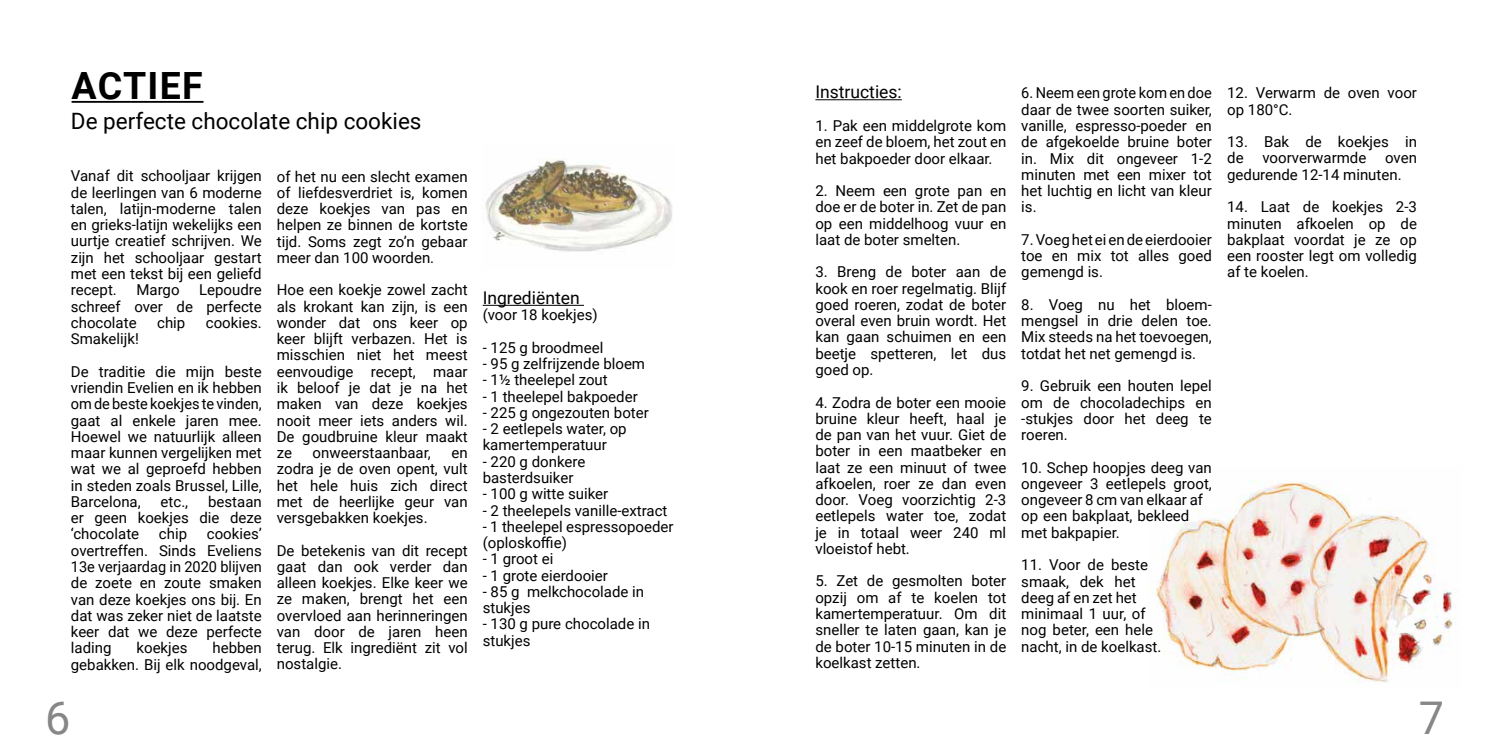
<style>
.page{position:relative;width:1489px;height:745px;background:#fff}
.page>*{position:absolute;margin:0;border:0;box-sizing:border-box;transform-origin:0 0}
.t1{font:45px "Roboto";color:#878787}
.t2{font:700 37.5px "Roboto";letter-spacing:.035em;color:#000}
.t3{font:22.5px "Roboto";color:#000}
.t4{font:17.5px "Roboto";color:#000}
.t5{font:15px/16.2px "Roboto";color:#000;text-align:justify}
</style>
<div class="page">
<img style="left:1148px;top:481px;width:306px;height:202px">
<hr style="left:815px;top:99px;width:86px;height:1px;background:#000">
<hr style="left:482px;top:305px;width:102px;height:1px;background:#000">
<hr style="left:72px;top:101px;width:131px;height:2px;background:#000">
<img style="left:485px;top:159px;width:187px;height:93px">
<h2 class="t2" style="left:72px;top:59px;width:133px">ACTIEF</h2>
<h3 class="t3" style="left:71px;top:105px;width:352px">De perfecte chocolate chip cookies</h3>
<p class="t5" style="left:71px;top:167px;width:192px">Vanaf dit schooljaar krijgen de leerlingen van 6 moderne talen, latijn-moderne talen en grieks-latijn wekelijks een uurtje creatief schrijven. We zijn het schooljaar gestart met een tekst bij een geliefd recept.</p>
<p class="t5" style="left:71px;top:281px;width:192px;text-indent:128px">Lepoudre schreef over de perfecte chocolate</p>
<p class="t5" style="left:136px;top:281px;width:45px">Margo</p>
<p class="t5" style="left:157px;top:313px;width:30px">chip</p>
<p class="t5" style="left:206px;top:313px;width:57px">cookies.</p>
<p class="t5" style="left:71px;top:322px;width:192px;line-height:32.5px">Smakelijk!<br>De traditie die mijn beste</p>
<p class="t5" style="left:71px;top:378px;width:192px">vriendin Evelien en ik hebben om de beste koekjes te vinden, gaat al enkele jaren mee.<br>Hoewel we natuurlijk alleen maar kunnen vergelijken met wat we al geproefd hebben in steden zoals Brussel, Lille, Barcelona,</p>
<p class="t5" style="left:71px;top:492px;width:192px;text-indent:137px">bestaan er geen koekjes die deze ‘chocolate</p>
<p class="t5" style="left:161px;top:492px;width:29px">etc.,</p>
<p class="t5" style="left:71px;top:525px;width:192px;text-indent:136px">cookies’ overtreffen. Sinds Eveliens 13e verjaardag in 2020 blijven de zoete en zoute smaken van deze koekjes ons bij. En dat was zeker niet de laatste keer dat we deze perfecte lading</p>
<p class="t5" style="left:159px;top:525px;width:30px">chip</p>
<p class="t5" style="left:71px;top:639px;width:192px;text-align:right">hebben<br>gebakken. Bij elk noodgeval,</p>
<p class="t5" style="left:136px;top:639px;width:52px">koekjes</p>
<p class="t5" style="left:277px;top:167px;width:192px">of het nu een slecht examen of liefdesverdriet is, komen deze koekjes van pas en helpen ze binnen de kortste tijd. Soms zegt zo’n gebaar meer dan 100 woorden.</p>
<p class="t5" style="left:277px;top:281px;width:192px">Hoe een koekje zowel zacht als krokant kan zijn, is een wonder dat ons keer op keer blijft verbazen. Het is misschien niet het meest eenvoudige recept, maar ik beloof je dat je na het maken van deze koekjes nooit meer iets anders wil.<br>De goudbruine kleur maakt ze</p>
<p class="t5" style="left:312px;top:443px;width:120px">onweerstaanbaar,</p>
<p class="t5" style="left:277px;top:443px;width:192px;text-indent:175px">en zodra je de oven opent, vult het hele huis zich direct met de heerlijke geur van versgebakken koekjes.</p>
<p class="t5" style="left:277px;top:541px;width:192px">De betekenis van dit recept gaat dan ook verder dan alleen koekjes. Elke keer we ze maken, brengt het een overvloed aan herinneringen van door de jaren heen terug. Elk ingrediënt zit vol nostalgie.</p>
<p class="t4" style="left:482px;top:285px;width:98px">Ingrediënten</p>
<p class="t5" style="left:482px;top:306px;width:116px">(voor 18 koekjes)</p>
<p class="t5" style="left:482px;top:338px;width:122px">- 125 g broodmeel</p>
<p class="t5" style="left:482px;top:355px;width:164px">- 95 g zelfrijzende bloem</p>
<p class="t5" style="left:482px;top:371px;width:127px">- 1½ theelepel zout</p>
<p class="t5" style="left:482px;top:387px;width:156px">- 1 theelepel bakpoeder</p>
<p class="t5" style="left:482px;top:403px;width:168px">- 225 g ongezouten boter</p>
<p class="t5" style="left:482px;top:420px;width:145px">- 2 eetlepels water, op kamertemperatuur</p>
<p class="t5" style="left:482px;top:452px;width:104px">- 220 g donkere basterdsuiker</p>
<p class="t5" style="left:482px;top:485px;width:127px">- 100 g witte suiker</p>
<p class="t5" style="left:482px;top:501px;width:186px">- 2 theelepels vanille-extract</p>
<p class="t5" style="left:482px;top:517px;width:192px">- 1 theelepel espressopoeder (oploskoffie)</p>
<p class="t5" style="left:482px;top:550px;width:72px">- 1 groot ei</p>
<p class="t5" style="left:482px;top:566px;width:127px">- 1 grote eierdooier</p>
<p class="t5" style="left:482px;top:582px;width:163px">- 85 g melkchocolade in stukjes</p>
<p class="t5" style="left:482px;top:615px;width:169px">- 130 g pure chocolade in stukjes</p>
<p class="t4" style="left:815px;top:80px;width:88px">Instructies:</p>
<p class="t5" style="left:815px;top:117px;width:192px">1. Pak een middelgrote kom en zeef de bloem, het zout en het bakpoeder door elkaar.</p>
<p class="t5" style="left:815px;top:182px;width:192px">2. Neem een grote pan en doe er de boter in. Zet de pan op een middelhoog vuur en laat de boter smelten.</p>
<p class="t5" style="left:815px;top:263px;width:192px">3. Breng de boter aan de kook en roer regelmatig. Blijf goed roeren, zodat de boter overal even bruin wordt. Het kan gaan schuimen en een beetje spetteren, let dus goed op.</p>
<p class="t5" style="left:815px;top:393px;width:192px">4. Zodra de boter een mooie bruine kleur heeft, haal je de pan van het vuur. Giet de boter in een maatbeker en laat ze een minuut of twee afkoelen, roer ze dan even door. Voeg voorzichtig 2-3 eetlepels water toe, zodat je in totaal weer 240 ml vloeistof hebt.</p>
<p class="t5" style="left:815px;top:572px;width:192px">5. Zet de gesmolten boter opzij om af te koelen tot kamertemperatuur. Om dit sneller te laten gaan, kan je de boter 10-15 minuten in de koelkast zetten.</p>
<p class="t5" style="left:1021px;top:84px;width:192px">6. Neem een grote kom en doe daar de twee soorten suiker, vanille, espresso-poeder en de afgekoelde bruine boter in. Mix dit ongeveer 1-2 minuten met een mixer tot het luchtig en licht van kleur is.</p>
<p class="t5" style="left:1021px;top:231px;width:192px">7. Voeg het ei en de eierdooier toe en mix tot alles goed gemengd is.</p>
<p class="t5" style="left:1021px;top:296px;width:192px">8. Voeg nu het bloem&shy;mengsel in drie delen toe.<br>Mix steeds na het toevoegen, totdat het net gemengd is.</p>
<p class="t5" style="left:1021px;top:377px;width:192px">9. Gebruik een houten lepel om de chocoladechips en -stukjes door het deeg te roeren.</p>
<p class="t5" style="left:1021px;top:458px;width:192px;text-align:left">10. Schep hoopjes deeg van ongeveer 3 eetlepels groot, ongeveer 8 cm van elkaar af op een bakplaat, bekleed met bakpapier.</p>
<p class="t5" style="left:1021px;top:556px;width:141px;text-align:left">11. Voor de beste smaak, dek het deeg af en zet het minimaal 1 uur, of nog beter, een hele nacht, in de koelkast.</p>
<p class="t5" style="left:1227px;top:84px;width:191px">12. Verwarm de oven voor op 180°C.</p>
<p class="t5" style="left:1227px;top:133px;width:191px">13. Bak de koekjes in de</p>
<p class="t5" style="left:1262px;top:149px;width:105px">voorverwarmde</p>
<p class="t5" style="left:1227px;top:149px;width:191px;text-indent:158px">oven gedurende 12-14 minuten.</p>
<p class="t5" style="left:1227px;top:198px;width:191px">14. Laat de koekjes 2-3 minuten afkoelen op de bakplaat voordat je ze op een rooster legt om volledig af te koelen.</p>
<h1 class="t1" style="left:45px;top:685px;width:27px">6</h1>
<h1 class="t1" style="left:1418px;top:685px;width:27px">7</h1>
</div>
